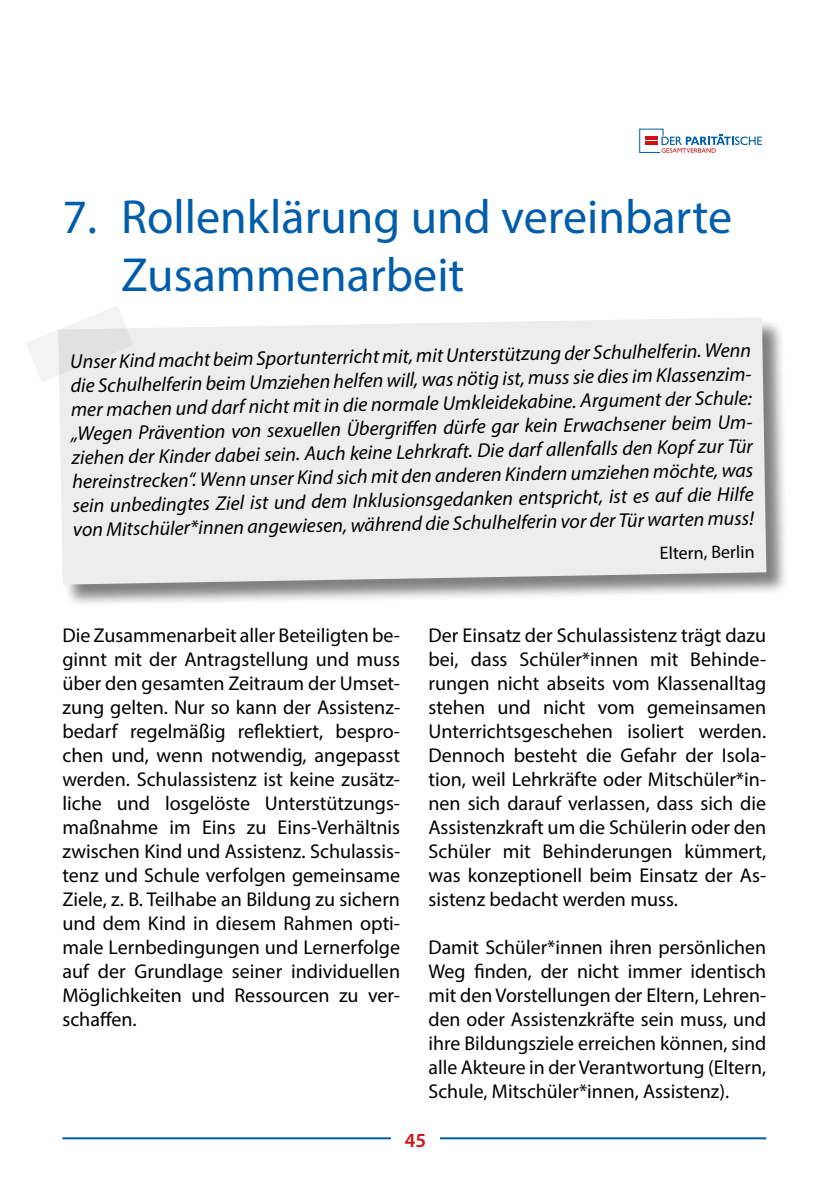
<style>
.page{position:relative;width:840px;height:1191px;background:#fff}
.page>*{position:absolute;margin:0;border:0;box-sizing:border-box;transform-origin:0 0}
.t1{font:48px/57.6px "Myriad Pro";color:#005da9}
.t2{font:20px/24px "Myriad Pro";color:#000;text-align:justify}
.t3{font:italic 20px/24px "Myriad Pro";color:#000}
.t4{font:600 20px "Myriad Pro";color:#cd1316}
.t5{font:18px "Myriad Pro";color:#000}
</style>
<div class="page">
<hr style="left:62px;top:1137px;width:703px;height:2px;background:#005da9">
<div style="left:391px;top:1131px;width:48px;height:30px;background:#fff"></div>
<svg style="left:639px;top:129px;width:122px;height:24px"></svg>
<div style="left:59px;top:318px;width:729px;height:289px;background:#000;opacity:.5"></div>
<div style="left:59px;top:317px;width:707px;height:267px;background:#ededed"></div>
<svg style="left:26px;top:306px;width:107px;height:76px"></svg>
<h1 class="t1" style="left:121px;top:188px;width:612px;text-indent:-59px">7. Rollenklärung und vereinbarte<br>Zusammenarbeit</h1>
<p class="t3" style="left:70px;top:349px;width:686px;rotate:-1deg">Unser Kind macht beim Sportunterricht mit, mit Unterstützung der Schulhelferin. Wenn die Schulhelferin beim Umziehen helfen will, was nötig ist, muss sie dies im Klassenzim&shy;mer machen und darf nicht mit in die normale Umkleidekabine. Argument der Schule: „Wegen Prävention von sexuellen Übergriff en dürfe gar kein Erwachsener beim Um&shy;ziehen der Kinder dabei sein. Auch keine Lehrkraft. Die darf allenfalls den Kopf zur Tür hereinstrecken“. Wenn unser Kind sich mit den anderen Kindern umziehen möchte, was sein unbedingtes Ziel ist und dem Inklusionsgedanken entspricht, ist es auf die Hilfe von Mitschüler*innen angewiesen, während die Schulhelferin vor der Tür warten muss!</p>
<p class="t5" style="left:659px;top:542px;width:96px;rotate:-1deg">Eltern, Berlin</p>
<p class="t2" style="left:62px;top:622px;width:339px">Die Zusammenarbeit aller Beteiligten be&shy;ginnt mit der Antragstellung und muss über den gesamten Zeitraum der Umset&shy;zung gelten. Nur so kann der Assistenz&shy;bedarf regelmäßig reflektiert, bespro&shy;chen und, wenn notwendig, angepasst werden. Schulassistenz ist keine zusätz&shy;liche und losgelöste Unterstützungs&shy;maßnahme im Eins zu Eins-Verhältnis zwischen Kind und Assistenz. Schulassis&shy;tenz und Schule verfolgen gemeinsame Ziele, z. B. Teilhabe an Bildung zu sichern und dem Kind in diesem Rahmen opti&shy;male Lernbedingungen und Lernerfolge auf der Grundlage seiner individuellen Möglichkeiten und Ressourcen zu ver&shy;schaffen.</p>
<p class="t2" style="left:428px;top:622px;width:339px">Der Einsatz der Schulassistenz trägt dazu bei, dass Schüler*innen mit Behinde&shy;rungen nicht abseits vom Klassenalltag stehen und nicht vom gemeinsamen Unterrichtsgeschehen isoliert werden.<br>Dennoch besteht die Gefahr der Isola&shy;tion, weil Lehrkräfte oder Mitschüler*in&shy;nen sich darauf verlassen, dass sich die Assistenzkraft um die Schülerin oder den Schüler mit Behinderungen kümmert, was konzeptionell beim Einsatz der As&shy;sistenz bedacht werden muss.</p>
<p class="t2" style="left:428px;top:934px;width:339px">Damit Schüler*innen ihren persönlichen Weg finden, der nicht immer identisch mit den Vorstellungen der Eltern, Lehren&shy;den oder Assistenzkräfte sein muss, und ihre Bildungsziele erreichen können, sind alle Akteure in der Verantwortung (Eltern, Schule, Mitschüler*innen, Assistenz).</p>
<p class="t4" style="left:404px;top:1127px;width:23px">45</p>
</div>
